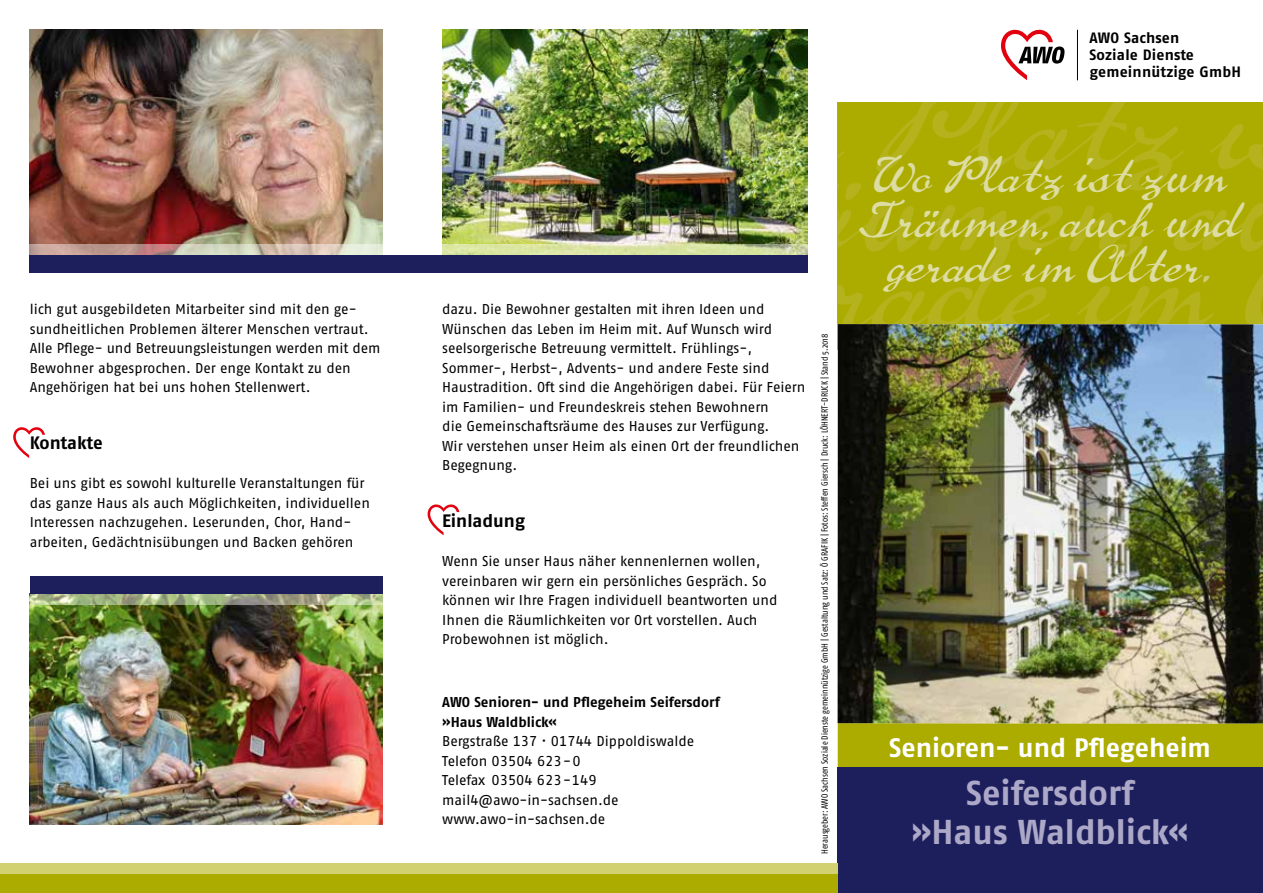
<style>
.page{position:relative;width:1263px;height:893px;background:#fff}
.page>*{position:absolute;margin:0;border:0;box-sizing:border-box;transform-origin:0 0}
.t1{font:48px/45px "P22 Brass Script Pro";color:#dddca3;text-align:center}
.t2{font:34.5px/39px "Fago No Bold Tf";color:#aca8c7;text-align:center}
.t3{font:26.7px "Fago No Bold Tf";color:#fff}
.t4{font:18px "Fago No Bold Tf";letter-spacing:-.005em;color:#000}
.t5{font:15px/17px "Fago No Bold Tf";letter-spacing:.01em;color:#000}
.t6{font:14.25px/19.5px "Fago No Regular Tf";letter-spacing:-.005em;color:#000}
.t7{font:14.25px/19.5px "Fago No Bold Tf";color:#000}
.t8{font:9px "Fago Co";color:#000}
.s1{color:#cdcb73}
</style>
<div class="page">
<svg style="left:838px;top:102px;width:425px;height:666px;background:#acac05"></svg>
<svg style="left:13px;top:427px;width:32px;height:31px"></svg>
<div style="left:838px;top:768px;width:425px;height:125px;background:#1d1e5c"></div>
<img style="left:838px;top:324px;width:425px;height:399px">
<svg style="left:428px;top:504px;width:31px;height:31px"></svg>
<svg style="left:1001px;top:30px;width:63px;height:50px"></svg>
<hr style="left:1077px;top:30px;width:1px;height:50px;background:#000">
<div style="left:0;top:863px;width:838px;height:30px;background:#acac00"></div>
<div style="left:0;top:863px;width:838px;height:11px;background:#d1d172"></div>
<img style="left:30px;top:30px;width:353px;height:214px">
<img style="left:442px;top:30px;width:366px;height:214px">
<svg style="left:30px;top:244px;width:778px;height:11px;background:#d5d1ae"></svg>
<div style="left:30px;top:255px;width:778px;height:17px;background:#1d1e5c"></div>
<img style="left:30px;top:604px;width:353px;height:220px">
<div style="left:30px;top:577px;width:353px;height:17px;background:#1d1e5c"></div>
<svg style="left:30px;top:594px;width:353px;height:10px;background:#a8b48b"></svg>
<p class="t6" style="left:30px;top:300px;width:352px">lich gut ausgebildeten Mitarbeiter sind mit den ge&shy;sundheitlichen Problemen älterer Menschen vertraut.<br>Alle Pflege- und Betreuungsleistungen werden mit dem Bewohner abgesprochen. Der enge Kontakt zu den Angehörigen hat bei uns hohen Stellenwert.</p>
<p class="t4" style="left:30px;top:433px;width:75px">Kontakte</p>
<p class="t6" style="left:30px;top:474px;width:342px">Bei uns gibt es sowohl kulturelle Veranstaltungen für das ganze Haus als auch Möglichkeiten, individuellen Interessen nachzugehen. Leserunden, Chor, Hand&shy;arbeiten, Gedächtnisübungen und Backen gehören</p>
<p class="t5" style="left:1089px;top:30px;width:153px">AWO Sachsen<br>Soziale Dienste gemeinnützige GmbH</p>
<p class="t6" style="left:442px;top:300px;width:365px">dazu. Die Bewohner gestalten mit ihren Ideen und Wünschen das Leben im Heim mit. Auf Wunsch wird seelsorgerische Betreuung vermittelt. Frühlings-, Sommer-, Herbst-, Advents- und andere Feste sind Haustradition. Oft sind die Angehörigen dabei. Für Feiern im Familien- und Freundeskreis stehen Bewohnern<br>die Gemeinschaftsräume des Hauses zur Verfügung.<br>Wir verstehen unser Heim als einen Ort der freundlichen Begegnung.</p>
<p class="t4" style="left:442px;top:511px;width:84px">Einladung</p>
<p class="t6" style="left:442px;top:552px;width:337px">Wenn Sie unser Haus näher kennenlernen wollen, vereinbaren wir gern ein persönliches Gespräch. So können wir Ihre Fragen individuell beantworten und Ihnen die Räumlichkeiten vor Ort vorstellen. Auch Probewohnen ist möglich.</p>
<p class="t7" style="left:442px;top:692px;width:279px">AWO Senioren- und Pflegeheim Seifersdorf »Haus Waldblick«</p>
<p class="t6" style="left:442px;top:731px;width:254px">Bergstraße 137 · 01744 Dippoldiswalde<br>Telefon 03504 623-0<br>Telefax 03504 623-149 mail4@awo-in-sachsen.de www.awo-in-sachsen.de</p>
<p class="t8" style="left:820px;top:854px;width:522px;rotate:-90deg">Herausgeber: AWO Sachsen Soziale Dienste gemeinnützige GmbH | Gestaltung und Satz: Ö GRAFIK | Fotos: Steffen Giersch | Druck: LÖHNERT-DRUCK | Stand 5.2018</p>
<h1 class="t1" style="left:858px;top:153px;width:385px">Wo Platz ist zum<br>Träumen, auch und gerade im Alter<span class="s1">.</span></h1>
<h3 class="t3" style="left:889px;top:732px;width:323px">Senioren- und Pflegeheim</h3>
<h2 class="t2" style="left:911px;top:773px;width:279px">Seifersdorf<br>»Haus Waldblick«</h2>
</div>
